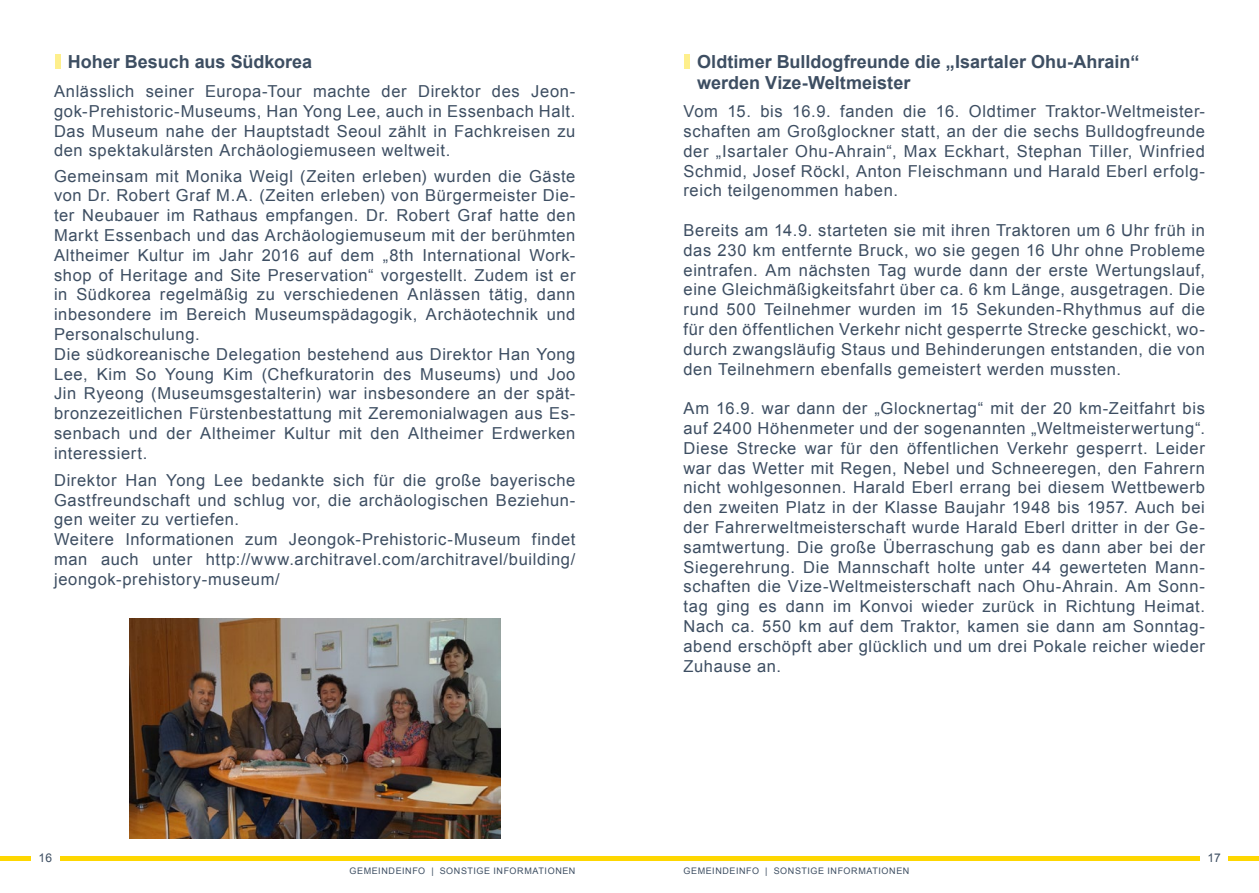
<style>
.page{position:relative;width:1259px;height:893px;background:#fff}
.page>*{position:absolute;margin:0;border:0;box-sizing:border-box;transform-origin:0 0}
.t1{font:700 18px/21.6px "Arial";color:#3d4e62}
.t2{font:16.5px/19.8px "Arial";letter-spacing:.04em;color:#3d4e62;text-align:justify}
.t3{font:12px "Arial";color:#3d4e62}
.t4{font:9px "Arial";letter-spacing:.065em;color:#3d4e62}
</style>
<div class="page">
<hr style="left:60px;top:856px;width:1139px;height:4px;background:#fed700">
<hr style="left:0;top:856px;width:31px;height:4px;background:#fed700">
<hr style="left:1228px;top:856px;width:31px;height:4px;background:#fed700">
<div style="left:55px;top:54px;width:6px;height:14px;background:#feef8c"></div>
<div style="left:684px;top:54px;width:6px;height:14px;background:#feef8c"></div>
<img style="left:129px;top:619px;width:371px;height:220px">
<p class="t1" style="left:68px;top:51px;width:246px">Hoher Besuch aus Südkorea</p>
<p class="t2" style="left:54px;top:81px;width:523px">Anlässlich seiner Europa-Tour machte der Direktor des Jeon&shy;gok-Prehistoric-Museums, Han Yong Lee, auch in Essenbach Halt.<br>Das Museum nahe der Hauptstadt Seoul zählt in Fachkreisen zu den spektakulärsten Archäologiemuseen weltweit.</p>
<p class="t2" style="left:54px;top:166px;width:523px;text-align:left">Gemeinsam mit Monika Weigl (Zeiten erleben) wurden die Gäste von Dr. Robert Graf M.A. (Zeiten erleben) von Bürgermeister Die&shy;ter Neubauer im Rathaus empfangen. Dr. Robert Graf hatte den Markt Essenbach und das Archäologiemuseum mit der berühmten Altheimer Kultur im Jahr 2016 auf dem „8th International Work&shy;shop of Heritage and Site Preservation“ vorgestellt. Zudem ist er in Südkorea regelmäßig zu verschiedenen Anlässen tätig, dann inbesondere im Bereich Museumspädagogik, Archäotechnik und Personalschulung.<br>Die südkoreanische Delegation bestehend aus Direktor Han Yong Lee, Kim So Young Kim (Chefkuratorin des Museums) und Joo Jin Ryeong (Museumsgestalterin) war insbesondere an der spät&shy;bronzezeitlichen Fürstenbestattung mit Zeremonialwagen aus Es&shy;senbach und der Altheimer Kultur mit den Altheimer Erdwerken interessiert.</p>
<p class="t2" style="left:54px;top:470px;width:523px;text-align:left">Direktor Han Yong Lee bedankte sich für die große bayerische Gastfreundschaft und schlug vor, die archäologischen Beziehun&shy;gen weiter zu vertiefen.<br>Weitere Informationen zum Jeongok-Prehistoric-Museum findet man auch unter http://www.architravel.com/architravel/building/ jeongok-prehistory-museum/</p>
<p class="t1" style="left:697px;top:51px;width:444px">Oldtimer Bulldogfreunde die „Isartaler Ohu-Ahrain“ werden Vize-Weltmeister</p>
<p class="t2" style="left:683px;top:102px;width:523px">Vom 15. bis 16.9. fanden die 16. Oldtimer Traktor-Weltmeister&shy;schaften am Großglockner statt, an der die sechs Bulldogfreunde der „Isartaler Ohu-Ahrain“, Max Eckhart, Stephan Tiller, Winfried Schmid, Josef Röckl, Anton Fleischmann und Harald Eberl erfolg&shy;reich teilgenommen haben.</p>
<p class="t2" style="left:683px;top:220px;width:523px">Bereits am 14.9. starteten sie mit ihren Traktoren um 6 Uhr früh in das 230 km entfernte Bruck, wo sie gegen 16 Uhr ohne Probleme eintrafen. Am nächsten Tag wurde dann der erste Wertungslauf, eine Gleichmäßigkeitsfahrt über ca. 6 km Länge, ausgetragen. Die rund 500 Teilnehmer wurden im 15 Sekunden-Rhythmus auf die für den öffentlichen Verkehr nicht gesperrte Strecke geschickt, wo&shy;durch zwangsläufig Staus und Behinderungen entstanden, die von den Teilnehmern ebenfalls gemeistert werden mussten.</p>
<p class="t2" style="left:683px;top:399px;width:523px">Am 16.9. war dann der „Glocknertag“ mit der 20 km-Zeitfahrt bis auf 2400 Höhenmeter und der sogenannten „Weltmeisterwertung“.<br>Diese Strecke war für den öffentlichen Verkehr gesperrt. Leider war das Wetter mit Regen, Nebel und Schneeregen, den Fahrern nicht wohlgesonnen. Harald Eberl errang bei diesem Wettbewerb den zweiten Platz in der Klasse Baujahr 1948 bis 1957. Auch bei der Fahrerweltmeisterschaft wurde Harald Eberl dritter in der Ge&shy;samtwertung. Die große Überraschung gab es dann aber bei der Siegerehrung. Die Mannschaft holte unter 44 gewerteten Mann&shy;schaften die Vize-Weltmeisterschaft nach Ohu-Ahrain. Am Sonn&shy;tag ging es dann im Konvoi wieder zurück in Richtung Heimat.<br>Nach ca. 550 km auf dem Traktor, kamen sie dann am Sonntag&shy;abend erschöpft aber glücklich und um drei Pokale reicher wieder Zuhause an.</p>
<p class="t3" style="left:39px;top:850px;width:15px">16</p>
<p class="t3" style="left:1207px;top:850px;width:15px">17</p>
<p class="t4" style="left:349px;top:865px;width:227px">GEMEINDEINFO | SONSTIGE INFORMATIONEN</p>
<p class="t4" style="left:683px;top:865px;width:227px">GEMEINDEINFO | SONSTIGE INFORMATIONEN</p>
</div>
